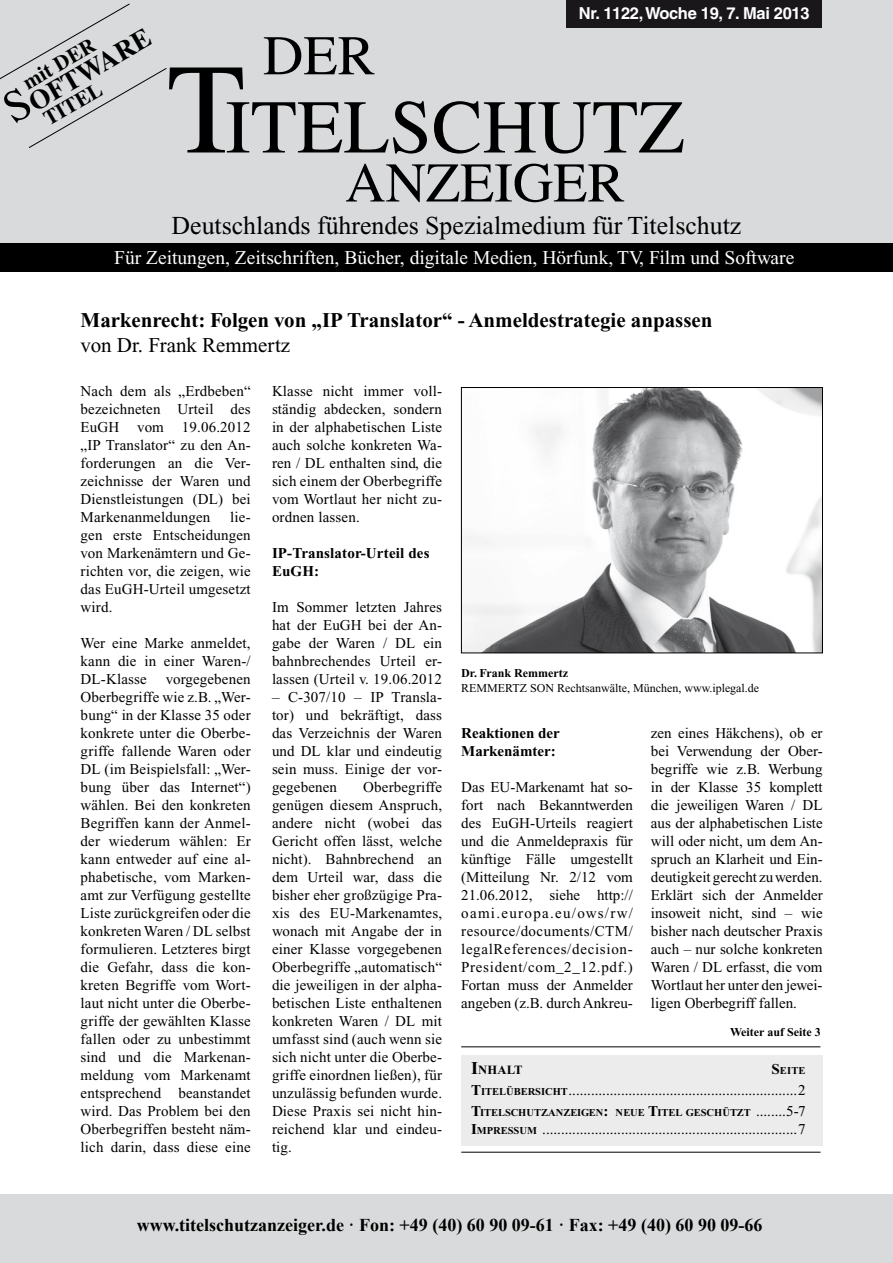
<style>
.page{position:relative;width:893px;height:1263px;background:#fff}
.page>*{position:absolute;margin:0;border:0;box-sizing:border-box;transform-origin:0 0}
.t1{font:75.9px "Times";color:#000}
.t2{font:55.95px "Times";color:#000}
.t3{font:700 27px "Times";color:#000}
.t4{font:25.8px "Times New Roman";color:#000}
.t5{font:700 21px "Times New Roman";color:#000}
.t6{font:21px "Times New Roman";color:#000}
.t7{font:700 21px "Times";color:#000}
.t8{font:19.5px "Times New Roman";color:#fff}
.t9{font:700 18px "Times New Roman";color:#000}
.t10{font:700 16.5px "Helvetica";letter-spacing:-.02em;color:#fff}
.t11{font:15px/18px "Times New Roman";letter-spacing:.01em;color:#000;text-align:justify}
.t12{font:700 15px/18px "Times New Roman";color:#000}
.t13{font:700 12.6px "Times New Roman";letter-spacing:.015em;color:#000}
.t14{font:12px "Times New Roman";color:#000}
.t15{font:700 12px "Times New Roman";color:#000}
.t16{font:700 10.5px "Times New Roman";letter-spacing:-.005em;color:#000}
.s1{font-weight:400;font-size:45px}
.s2{font-size:128.4px}
.s3{font-size:18px}
.s4{font-size:15px}
.s5{font-weight:700}
.s6{font-weight:700;font-size:10.5px}
.s7{font-weight:400;font-size:15px}
</style>
<div class="page">
<div style="left:0;top:1194px;width:893px;height:69px;background:#d9dadb"></div>
<div style="left:0;top:0;width:893px;height:254px;background:#d9dadb"></div>
<div style="left:0;top:243px;width:893px;height:29px;background:#000"></div>
<div style="left:567px;top:0;width:255px;height:27px;background:#1a171b"></div>
<svg style="left:0;top:3px;width:167px;height:145px"></svg>
<div style="left:461px;top:1055px;width:362px;height:90px;background:#ececed"></div>
<hr style="left:461px;top:1046px;width:359px;height:1px;background:#000">
<hr style="left:461px;top:1152px;width:359px;height:1px;background:#000">
<img style="left:463px;top:389px;width:358px;height:262px">
<div style="left:461px;top:387px;width:362px;height:266px;border:1px solid #000"></div>
<h3 class="t3" style="left:1px;top:102px;width:163px;rotate:-30deg"><span class="s1">S</span>OFTWARE</h3>
<h3 class="t7" style="left:18px;top:73px;width:81px;rotate:-30deg">mit DER</h3>
<h3 class="t7" style="left:39px;top:109px;width:66px;rotate:-30deg">TITEL</h3>
<p class="t10" style="left:579px;top:3px;width:232px">Nr. 1122, Woche 19, 7. Mai 2013</p>
<h2 class="t2" style="left:263px;top:24px;width:114px">DER</h2>
<h1 class="t1" style="left:167px;top:84px;width:519px"><span class="s2">T</span>ITELSCHUTZ</h1>
<h2 class="t2" style="left:345px;top:151px;width:281px">ANZEIGER</h2>
<h3 class="t4" style="left:172px;top:212px;width:571px">Deutschlands führendes Spezialmedium für Titelschutz</h3>
<h3 class="t8" style="left:114px;top:247px;width:682px">Für Zeitungen, Zeitschriften, Bücher, digitale Medien, Hörfunk, TV, Film und Software</h3>
<h3 class="t5" style="left:81px;top:308px;width:633px">Markenrecht: Folgen von „IP Translator“ - Anmeldestrategie anpassen</h3>
<h3 class="t6" style="left:81px;top:334px;width:211px">von Dr. Frank Remmertz</h3>
<p class="t11" style="left:81px;top:382px;width:172px">Nach dem als „Erdbeben“ bezeichneten Urteil des EuGH vom 19.06.2012 „IP Translator“ zu den An&shy;forderungen an die Ver&shy;zeichnisse der Waren und Dienstleistungen (DL) bei Markenanmeldungen</p>
<p class="t11" style="left:81px;top:508px;width:172px;text-indent:150px">lie&shy;gen erste Entscheidungen von Markenämtern und Ge&shy;richten vor, die zeigen, wie das EuGH-Urteil umgesetzt wird.</p>
<p class="t11" style="left:81px;top:634px;width:172px">Wer eine Marke anmeldet, kann die in einer Waren-/ DL-Klasse</p>
<p class="t11" style="left:81px;top:670px;width:172px;text-indent:85px">vorgegebenen Oberbegriffe wie z.B. „Wer&shy;bung“ in der Klasse 35 oder konkrete unter die Oberbe&shy;griffe fallende Waren oder DL (im Beispielsfall: „Wer&shy;bung über das Internet“) wählen. Bei den konkreten Begriffen kann der Anmel&shy;der wiederum wählen: Er kann entweder auf eine al&shy;phabetische, vom Marken&shy;amt zur Verfügung gestellte Liste zurückgreifen oder die konkreten Waren / DL selbst formulieren. Letzteres birgt die Gefahr, dass die kon&shy;kreten Begriffe vom Wort&shy;laut nicht unter die Oberbe&shy;griffe der gewählten Klasse fallen oder zu unbestimmt sind und die Markenan&shy;meldung vom Markenamt entsprechend beanstandet wird. Das Problem bei den Oberbegriffen besteht näm&shy;lich darin, dass diese eine</p>
<p class="t11" style="left:272px;top:382px;width:172px">Klasse nicht immer voll&shy;ständig abdecken, sondern in der alphabetischen Liste auch solche konkreten Wa&shy;ren / DL enthalten sind, die sich einem der Oberbegriffe vom Wortlaut her nicht zu&shy;ordnen lassen.</p>
<p class="t12" style="left:272px;top:544px;width:159px">IP-Translator-Urteil des<br>EuGH:</p>
<p class="t11" style="left:272px;top:598px;width:172px">Im Sommer letzten Jahres hat der EuGH bei der An&shy;gabe der Waren / DL ein bahnbrechendes Urteil er&shy;lassen (Urteil v. 19.06.2012</p>
<p class="t11" style="left:272px;top:688px;width:172px">– C-307/10 – IP Transla&shy;tor) und bekräftigt, dass das Verzeichnis der Waren und DL klar und eindeutig sein muss. Einige der vor&shy;gegebenen</p>
<p class="t11" style="left:272px;top:778px;width:172px;text-indent:91px">Oberbegriffe genügen diesem Anspruch, andere nicht (wobei das Gericht offen lässt, welche nicht). Bahnbrechend an dem Urteil war, dass die bisher eher großzügige Pra&shy;xis des EU-Markenamtes, wonach mit Angabe der in einer Klasse vorgegebenen Oberbegriffe „automatisch“ die jeweiligen in der alpha&shy;betischen Liste enthaltenen konkreten Waren / DL mit umfasst sind (auch wenn sie sich nicht unter die Oberbe&shy;griffe einordnen ließen), für unzulässig befunden wurde.<br>Diese Praxis sei nicht hin&shy;reichend klar und eindeu&shy;tig.</p>
<p class="t15" style="left:461px;top:667px;width:108px">Dr. Frank Remmertz</p>
<p class="t14" style="left:461px;top:681px;width:299px">REMMERTZ SON Rechtsanwälte, München, www.iplegal.de</p>
<p class="t12" style="left:461px;top:724px;width:100px">Reaktionen der<br>Markenämter:</p>
<p class="t11" style="left:461px;top:778px;width:173px">Das EU-Markenamt hat so&shy;fort nach Bekanntwerden des EuGH-Urteils reagiert und die Anmeldepraxis für künftige Fälle umgestellt (Mitteilung Nr. 2/12 vom 21.06.2012, siehe http:// oami.europa.eu/ows/rw/ resource/documents/CTM/ legalReferences/decision-President/com_2_12.pdf.)<br>Fortan muss der Anmelder angeben (z.B. durch Ankreu-</p>
<p class="t11" style="left:651px;top:724px;width:173px">zen eines Häkchens), ob er bei Verwendung der Ober&shy;begriffe wie z.B. Werbung in der Klasse 35 komplett die jeweiligen Waren / DL aus der alphabetischen Liste will oder nicht, um dem An&shy;spruch an Klarheit und Ein&shy;deutigkeit gerecht zu werden.<br>Erklärt sich der Anmelder insoweit nicht, sind – wie bisher nach deutscher Praxis auch – nur solche konkreten Waren / DL erfasst, die vom Wortlaut her unter den jewei&shy;ligen Oberbegriff fallen.</p>
<p class="t15" style="left:730px;top:1025px;width:92px">Weiter auf Seite 3</p>
<p class="t13" style="left:471px;top:1063px;width:53px"><span class="s3">I</span>NHALT</p>
<p class="t16" style="left:771px;top:1065px;width:36px"><span class="s4">S</span>EITE</p>
<p class="t11" style="left:471px;top:1081px;width:336px"><span class="s5">T</span><span class="s6">ITELÜBERSICHT</span>.............................................................2</p>
<p class="t16" style="left:471px;top:1107px;width:336px"><span class="s4">T</span>ITELSCHUTZANZEIGEN<span class="s4">:</span> NEUE <span class="s4">T</span>ITEL GESCHÜTZT <span class="s7">........5-7</span></p>
<p class="t11" style="left:471px;top:1120px;width:336px"><span class="s5">I</span><span class="s6">MPRESSUM</span> ....................................................................7</p>
<p class="t9" style="left:137px;top:1213px;width:627px">www.titelschutzanzeiger.de · Fon: +49 (40) 60 90 09-61 · Fax: +49 (40) 60 90 09-66</p>
</div>
